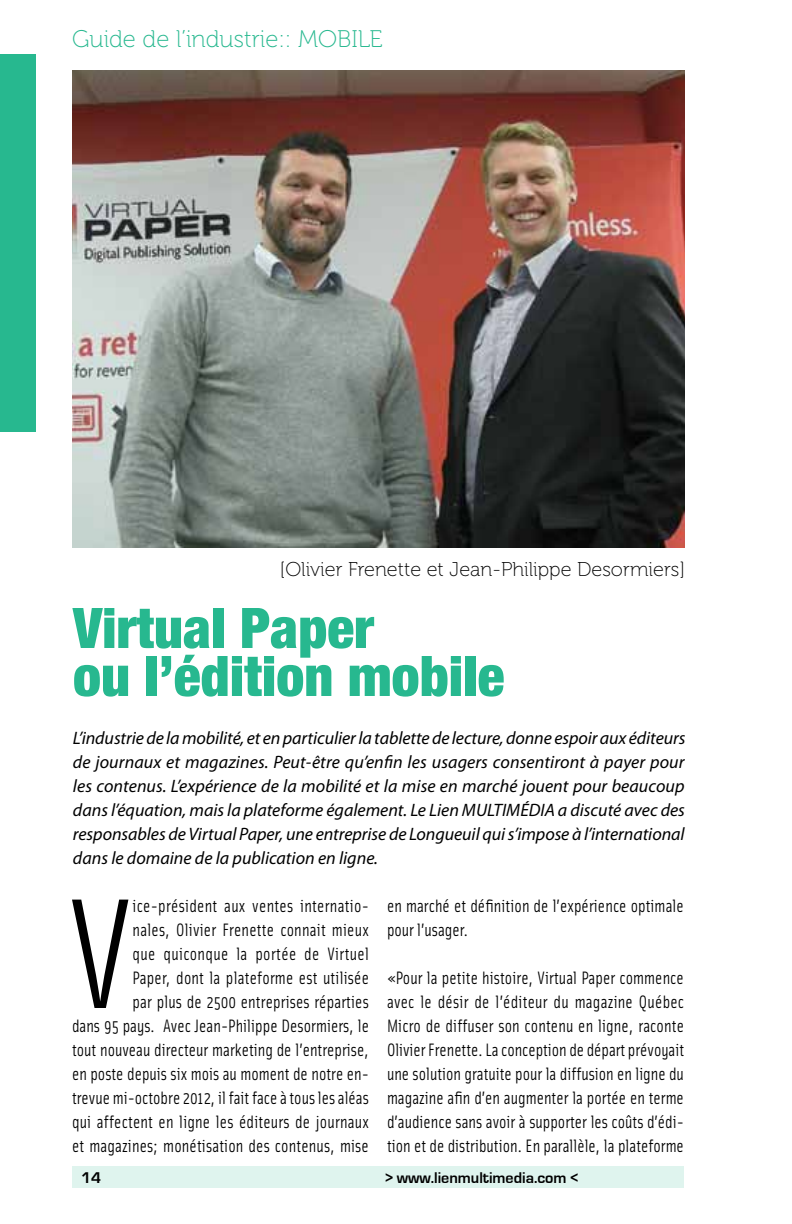
<style>
.page{position:relative;width:792px;height:1224px;background:#fff}
.page>*{position:absolute;margin:0;border:0;box-sizing:border-box;transform-origin:0 0}
.t1{font:157.2px "Solex";color:#000;scale:.95 1}
.t2{font:900 condensed 56px/48px "Helvetica Neue";color:#27b88f}
.t3{font:24px "Museo 100";color:#27b88f}
.t4{font:20px "Museo 100";color:#000}
.t5{font:18px/24px "Solex";letter-spacing:.005em;color:#000;text-align:right;scale:.95 1}
.t6{font:italic 18px/24px "Myriad Pro";color:#000;text-align:justify}
.t7{font:700 16px "Eurostile";color:#000}
</style>
<div class="page">
<div style="left:72px;top:1166px;width:612px;height:22px;background:#dff4ee"></div>
<div style="left:0;top:54px;width:36px;height:378px;background:#27b88f"></div>
<img style="left:73px;top:71px;width:612px;height:476px">
<h3 class="t3" style="left:72px;top:26px;width:312px">Guide de l’industrie:: MOBILE</h3>
<p class="t4" style="left:280px;top:559px;width:407px">[Olivier Frenette et Jean-Philippe Desormiers]</p>
<h2 class="t2" style="left:73px;top:603px;width:433px">Virtual Paper<br>ou l’édition mobile</h2>
<p class="t6" style="left:73px;top:726px;width:614px">L’industrie de la mobilité, et en particulier la tablette de lecture, donne espoir aux éditeurs de journaux et magazines. Peut-être qu’enfin les usagers consentiront à payer pour les contenus. L’expérience de la mobilité et la mise en marché jouent pour beaucoup dans l’équation, mais la plateforme également. Le Lien MULTIMÉDIA a discuté avec des responsables de Virtual Paper, une entreprise de Longueuil qui s’impose à l’international dans le domaine de la publication en ligne.</p>
<p class="t5" style="left:72px;top:893px;width:314px">ice-président aux ventes internatio-<br>nales, Olivier Frenette connait mieux<br>que quiconque la portée de Virtuel<br>Paper, dont la plateforme est utilisée<br>par plus de 2500 entreprises réparties<br>dans 95 pays. Avec Jean-Philippe Desormiers, le tout nouveau directeur marketing de l’entreprise, en poste depuis six mois au moment de notre en&shy;trevue mi-octobre 2012, il fait face à tous les aléas qui affectent en ligne les éditeurs de journaux et magazines; monétisation des contenus, mise</p>
<p class="t5" style="left:387px;top:893px;width:314px;text-align:left">en marché et définition de l’expérience optimale pour l’usager.</p>
<h1 class="t1" style="left:68px;top:853px;width:70px">V</h1>
<p class="t5" style="left:387px;top:965px;width:314px;text-align:justify">«Pour la petite histoire, Virtual Paper commence avec le désir de l’éditeur du magazine Québec Micro de diffuser son contenu en ligne, raconte Olivier Frenette. La conception de départ prévoyait une solution gratuite pour la diffusion en ligne du magazine afin d’en augmenter la portée en terme d’audience sans avoir à supporter les coûts d’édi&shy;tion et de distribution. En parallèle, la plateforme</p>
<p class="t7" style="left:81px;top:1169px;width:22px">14</p>
<p class="t7" style="left:386px;top:1169px;width:193px">&gt; www.lienmultimedia.com &lt;</p>
</div>
